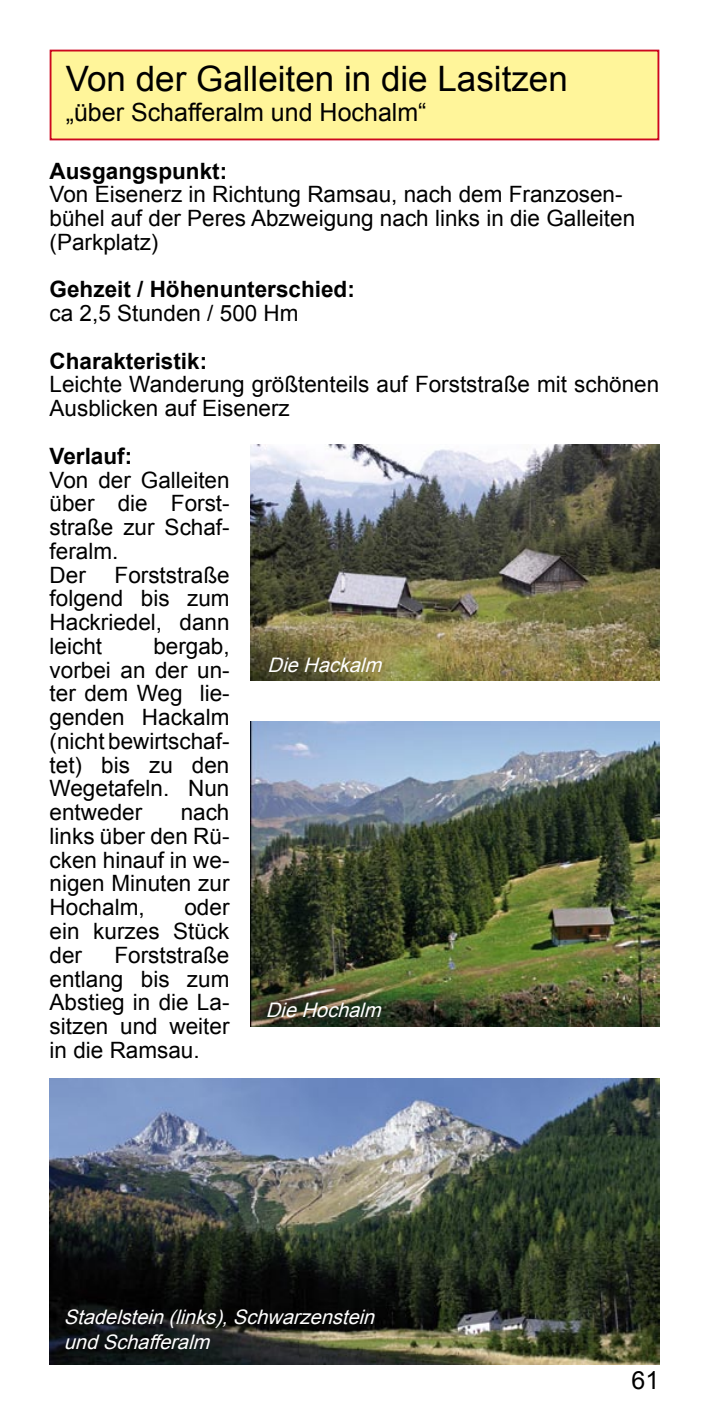
<style>
.page{position:relative;width:709px;height:1418px;background:#fff}
.page>*{position:absolute;margin:0;border:0;box-sizing:border-box;transform-origin:0 0}
.t1{font:35px "Arial";color:#000}
.t2{font:25px "Arial";color:#000}
.t3{font:22.5px/23.8px "Arial";color:#000;text-align:justify}
.t4{font:700 22.5px "Arial";color:#000}
.t5{font:italic 20px/25px "Arial";color:#fff}
</style>
<div class="page">
<div style="left:51px;top:51px;width:607px;height:88px;background:#fff59a"></div>
<div style="left:50px;top:50px;width:609px;height:90px;border:2px solid #cc071e"></div>
<img style="left:251px;top:444px;width:408px;height:236px">
<img style="left:251px;top:721px;width:408px;height:305px">
<img style="left:50px;top:1078px;width:609px;height:286px">
<h1 class="t1" style="left:66px;top:56px;width:503px">Von der Galleiten in die Lasitzen</h1>
<p class="t2" style="left:66px;top:96px;width:362px">„über Schafferalm und Hochalm“</p>
<p class="t4" style="left:50px;top:156px;width:179px">Ausgangspunkt:</p>
<p class="t3" style="left:50px;top:183px;width:587px;text-align:left">Von Eisenerz in Richtung Ramsau, nach dem Franzosen&shy;bühel auf der Peres Abzweigung nach links in die Galleiten (Parkplatz)</p>
<p class="t4" style="left:50px;top:275px;width:307px">Gehzeit / Höhenunterschied:</p>
<p class="t3" style="left:50px;top:302px;width:250px">ca 2,5 Stunden / 500 Hm</p>
<p class="t4" style="left:50px;top:346px;width:159px">Charakteristik:</p>
<p class="t3" style="left:50px;top:373px;width:611px">Leichte Wanderung größtenteils auf Forststraße mit schönen<br>Ausblicken auf Eisenerz</p>
<p class="t4" style="left:50px;top:441px;width:84px">Verlauf:</p>
<p class="t3" style="left:50px;top:468px;width:181px;text-align:left">Von der Galleiten über die Forst&shy;straße zur Schaf&shy;feralm.<br>Der</p>
<p class="t3" style="left:50px;top:563px;width:181px;text-indent:65px">Forststraße folgend bis zum Hackriedel, dann leicht</p>
<p class="t3" style="left:50px;top:634px;width:181px;text-indent:104px">bergab, vorbei an der un&shy;ter dem Weg lie&shy;genden Hackalm (nicht bewirtschaf&shy;tet) bis zu den Wegetafeln. Nun entweder</p>
<p class="t5" style="left:268px;top:653px;width:122px">DieHackalm</p>
<p class="t3" style="left:50px;top:800px;width:181px;text-indent:131px">nach links über den Rü&shy;cken hinauf in we&shy;nigen Minuten zur Hochalm,</p>
<p class="t3" style="left:50px;top:895px;width:181px;text-indent:135px">oder ein kurzes Stück der</p>
<p class="t3" style="left:50px;top:943px;width:181px;text-indent:65px">Forststraße entlang bis zum Abstieg in die La&shy;sitzen und weiter in die Ramsau.</p>
<p class="t5" style="left:266px;top:998px;width:123px">DieHochalm</p>
<p class="t5" style="left:64px;top:1304px;width:319px">Stadelstein(links),Schwarzenstein undSchafferalm</p>
<p class="t2" style="left:631px;top:1363px;width:29px">61</p>
</div>
